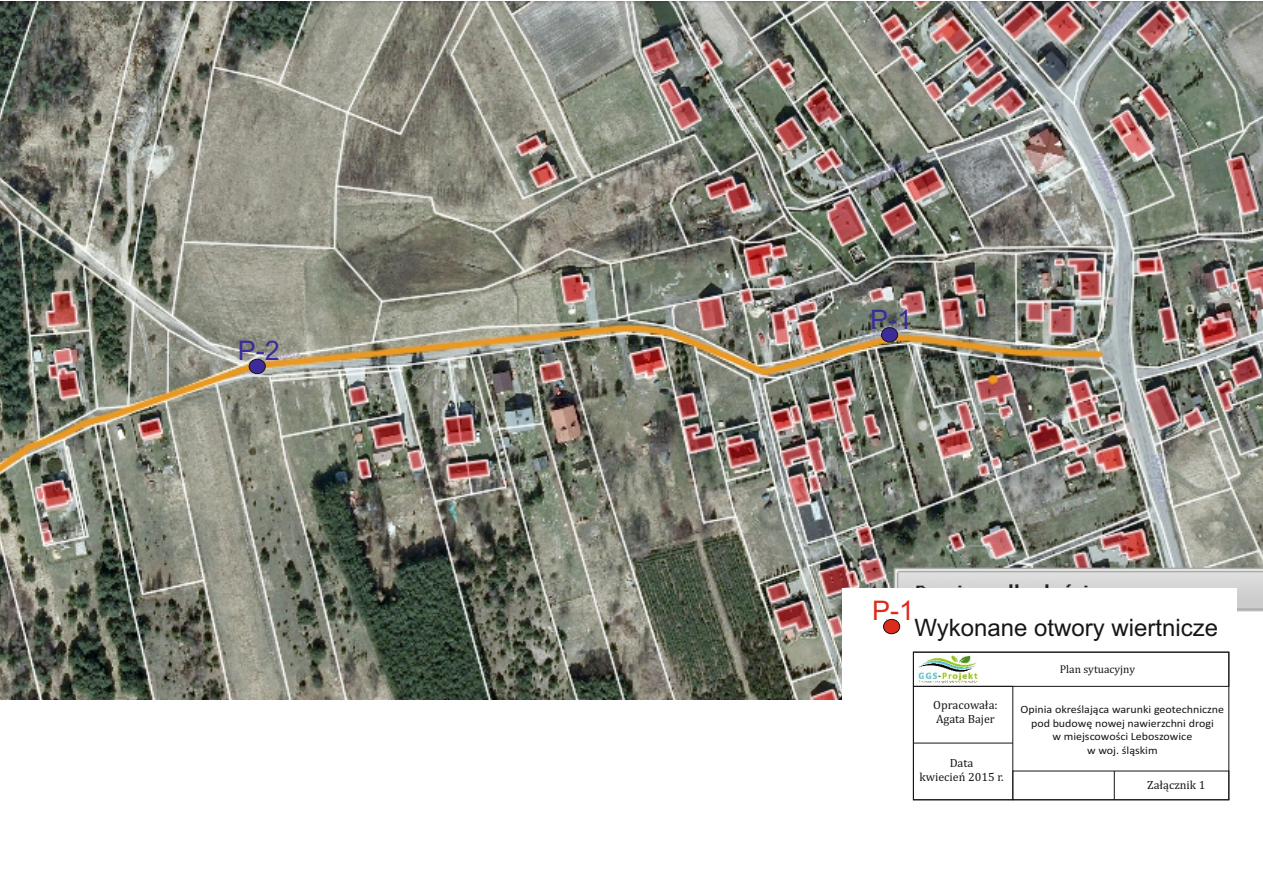
<style>
.page{position:relative;width:1263px;height:893px;background:#fff}
.page>*{position:absolute;margin:0;border:0;box-sizing:border-box;transform-origin:0 0}
.t1{font:27px "Arial";color:#3c2b99}
.t2{font:27px "Arial";color:#dd2b1c}
.t3{font:24px "Arial";color:#151616}
.t4{font:12px/14.1px "Cambria";color:#151616}
.t5{font:11.25px "Cambria";color:#151616}
.t6{font:11.1px/13.6px "Calibri";color:#151616;text-align:center;scale:1.08 1}
</style>
<div class="page">
<img style="left:0;top:2px;width:1263px;height:697px">
<div style="left:881px;top:327px;width:17px;height:15px;background:#3c2b99;border:1px solid #151616;border-radius:50%"></div>
<div style="left:249px;top:359px;width:17px;height:15px;background:#3c2b99;border:1px solid #151616;border-radius:50%"></div>
<div style="left:842px;top:589px;width:395px;height:229px;background:#fff"></div>
<img style="left:916px;top:651px;width:63px;height:33px">
<div style="left:913px;top:652px;width:316px;height:34px;border:1px solid #151616"></div>
<div style="left:913px;top:686px;width:100px;height:114px;border:1px solid #151616"></div>
<hr style="left:913px;top:743px;width:100px;height:1px;background:#151616">
<div style="left:1013px;top:771px;width:216px;height:29px;border:1px solid #151616"></div>
<div style="left:883px;top:619px;width:17px;height:15px;background:#dd2b1c;border:1px solid #151616;border-radius:50%"></div>
<svg style="left:1114px;top:771px;width:1px;height:29px"></svg>
<h1 class="t1" style="left:238px;top:341px;width:44px">P-2</h1>
<h1 class="t1" style="left:870px;top:309px;width:44px">P-1</h1>
<h1 class="t2" style="left:872px;top:601px;width:44px">P-1</h1>
<h2 class="t3" style="left:914px;top:618px;width:305px">Wykonane otwory wiertnicze</h2>
<p class="t4" style="left:933px;top:699px;width:66px">Opracowała:<br>Agata Bajer</p>
<p class="t4" style="left:919px;top:757px;width:86px;text-align:center">Data<br>kwiecień 2015 r.</p>
<p class="t5" style="left:1060px;top:664px;width:77px">Plan sytuacyjny</p>
<p class="t6" style="left:1020px;top:703px;width:190px">Opinia określająca warunki geotechniczne pod budowę nowej nawierzchni drogi<br>w miejscowości Leboszowice<br>w woj. śląskim</p>
<p class="t4" style="left:1147px;top:779px;width:60px">Załącznik 1</p>
</div>
